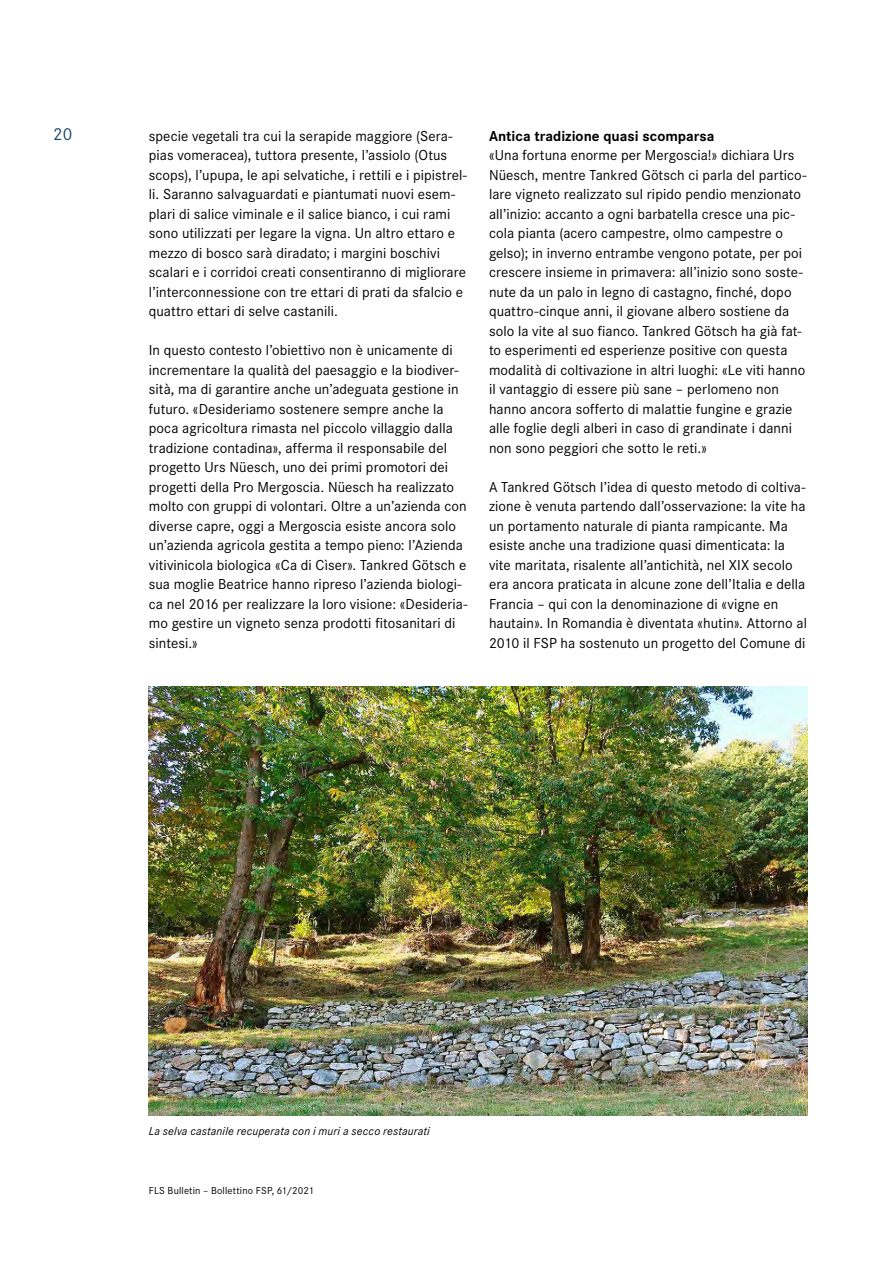
<style>
.page{position:relative;width:893px;height:1263px;background:#fff}
.page>*{position:absolute;margin:0;border:0;box-sizing:border-box;transform-origin:0 0}
.t1{font:18px "Corporate S";color:#1d4970}
.t2{font:15px/19.5px "Corporate S";letter-spacing:.005em;color:#000}
.t3{font:700 15px "Corporate S";color:#000}
.t4{font:italic 12px "Corporate S";letter-spacing:.015em;color:#000}
.t5{font:10.5px "Corporate S";letter-spacing:.015em;color:#000}
</style>
<div class="page">
<img style="left:149px;top:687px;width:659px;height:429px">
<p class="t1" style="left:53px;top:122px;width:21px">20</p>
<p class="t2" style="left:149px;top:126px;width:320px">specie vegetali tra cui la serapide maggiore (Sera&shy;pias vomeracea), tuttora presente, l’assiolo (Otus scops), l’upupa, le api selvatiche, i rettili e i pipistrel&shy;li. Saranno salvaguardati e piantumati nuovi esem&shy;plari di salice viminale e il salice bianco, i cui rami sono utilizzati per legare la vigna. Un altro ettaro e mezzo di bosco sarà diradato; i margini boschivi scalari e i corridoi creati consentiranno di migliorare l’interconnessione con tre ettari di prati da sfalcio e quattro ettari di selve castanili.</p>
<p class="t2" style="left:149px;top:340px;width:320px">In questo contesto l’obiettivo non è unicamente di incrementare la qualità del paesaggio e la biodiver&shy;sità, ma di garantire anche un’adeguata gestione in futuro. «Desideriamo sostenere sempre anche la poca agricoltura rimasta nel piccolo villaggio dalla tradizione contadina», afferma il responsabile del progetto Urs Nüesch, uno dei primi promotori dei progetti della Pro Mergoscia. Nüesch ha realizzato molto con gruppi di volontari. Oltre a un’azienda con diverse capre, oggi a Mergoscia esiste ancora solo un’azienda agricola gestita a tempo pieno: l’Azienda vitivinicola biologica «Ca di Cìser». Tankred Götsch e sua moglie Beatrice hanno ripreso l’azienda biologi&shy;ca nel 2016 per realizzare la loro visione: «Desideria&shy;mo gestire un vigneto senza prodotti fitosanitari di sintesi.»</p>
<p class="t3" style="left:489px;top:125px;width:227px">Antica tradizione quasi scomparsa</p>
<p class="t2" style="left:489px;top:145px;width:319px">«Una fortuna enorme per Mergoscia!» dichiara Urs Nüesch, mentre Tankred Götsch ci parla del partico&shy;lare vigneto realizzato sul ripido pendio menzionato all’inizio: accanto a ogni barbatella cresce una pic&shy;cola pianta (acero campestre, olmo campestre o gelso); in inverno entrambe vengono potate, per poi crescere insieme in primavera: all’inizio sono soste&shy;nute da un palo in legno di castagno, finché, dopo quattro-cinque anni, il giovane albero sostiene da solo la vite al suo fianco. Tankred Götsch ha già fat&shy;to esperimenti ed esperienze positive con questa modalità di coltivazione in altri luoghi: «Le viti hanno il vantaggio di essere più sane – perlomeno non hanno ancora sofferto di malattie fungine e grazie alle foglie degli alberi in caso di grandinate i danni non sono peggiori che sotto le reti.»</p>
<p class="t2" style="left:489px;top:477px;width:319px">A Tankred Götsch l’idea di questo metodo di coltiva&shy;zione è venuta partendo dall’osservazione: la vite ha un portamento naturale di pianta rampicante. Ma esiste anche una tradizione quasi dimenticata: la vite maritata, risalente all’antichità, nel XIX secolo era ancora praticata in alcune zone dell’Italia e della Francia – qui con la denominazione di «vigne en hautain». In Romandia è diventata «hutin». Attorno al 2010 il FSP ha sostenuto un progetto del Comune di</p>
<p class="t4" style="left:149px;top:1125px;width:283px">La selva castanile recuperata con i muri a secco restaurati</p>
<p class="t5" style="left:149px;top:1183px;width:167px">FLS Bulletin – Bollettino FSP, 61/2021</p>
</div>
